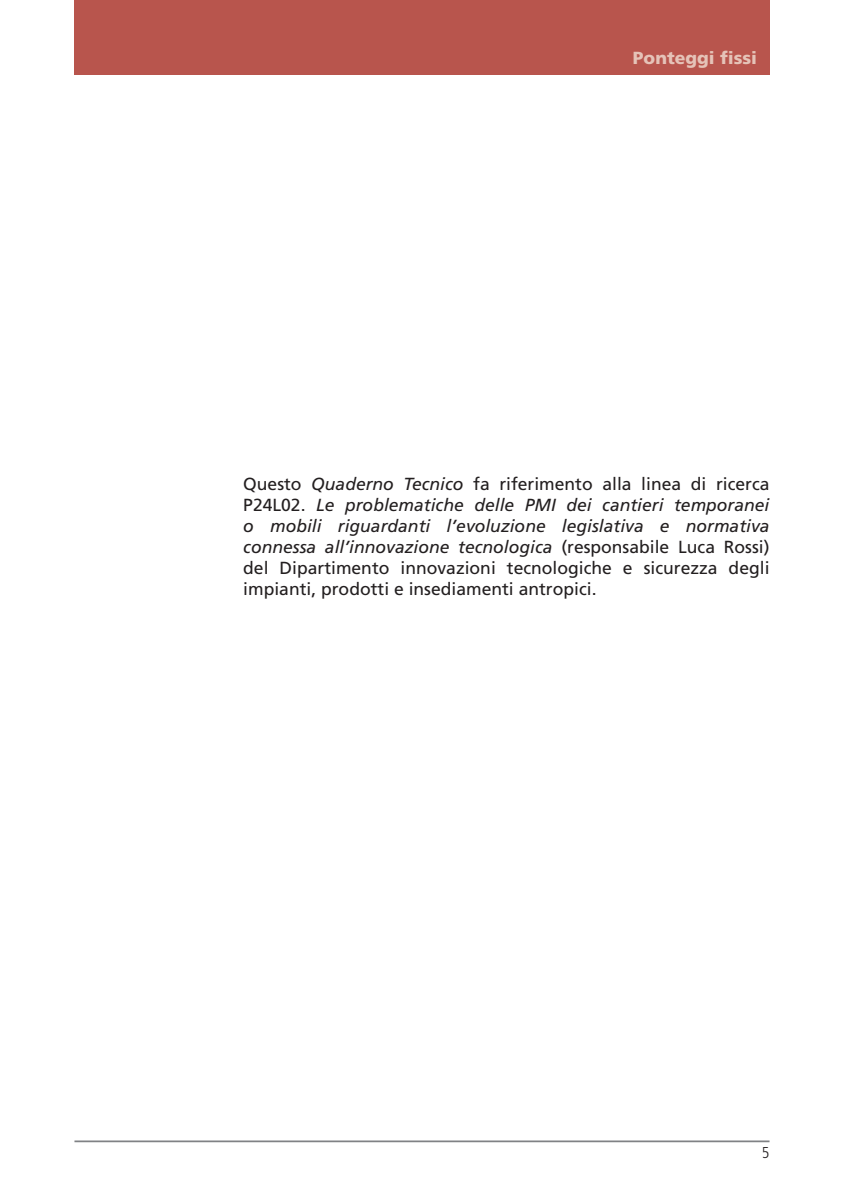
<style>
.page{position:relative;width:844px;height:1191px;background:#fff}
.page>*{position:absolute;margin:0;border:0;box-sizing:border-box;transform-origin:0 0}
.t1{font:17.5px/21.2px "Frutiger HAIAAC";color:#231f20;text-align:justify}
.t2{font:17.5px/21.2px "Frutiger HAIAAE";color:#231f20}
.t3{font:17.5px "Frutiger HAIAAH";color:#e5c3b8}
.t4{font:15.75px "Frutiger LHAIAAB";color:#231f20}
.s1{font-family:"Frutiger HAIAAC"}
.s2{font-family:"Frutiger HAIAAE"}
</style>
<div class="page">
<div style="left:74px;top:0;width:695px;height:74px;background:#b8554d"></div>
<hr style="left:74px;top:1140px;width:695px;height:2px;background:#808285">
<p class="t3" style="left:632px;top:51px;width:126px">Ponteggi fissi</p>
<p class="t2" style="left:243px;top:474px;width:527px">Questo <span class="s1">Quaderno Tecnico</span> fa riferimento alla linea di ricerca</p>
<p class="t1" style="left:243px;top:495px;width:527px"><span class="s2">P24L02.</span> Le problematiche delle PMI dei cantieri temporanei o mobili riguardanti l’evoluzione legislativa e normativa connessa all’innovazione tecnologica <span class="s2">(responsabile Luca Rossi)</span></p>
<p class="t2" style="left:243px;top:559px;width:527px">del Dipartimento innovazioni tecnologiche e sicurezza degli impianti, prodotti e insediamenti antropici.</p>
<p class="t4" style="left:761px;top:1146px;width:9px">5</p>
</div>
